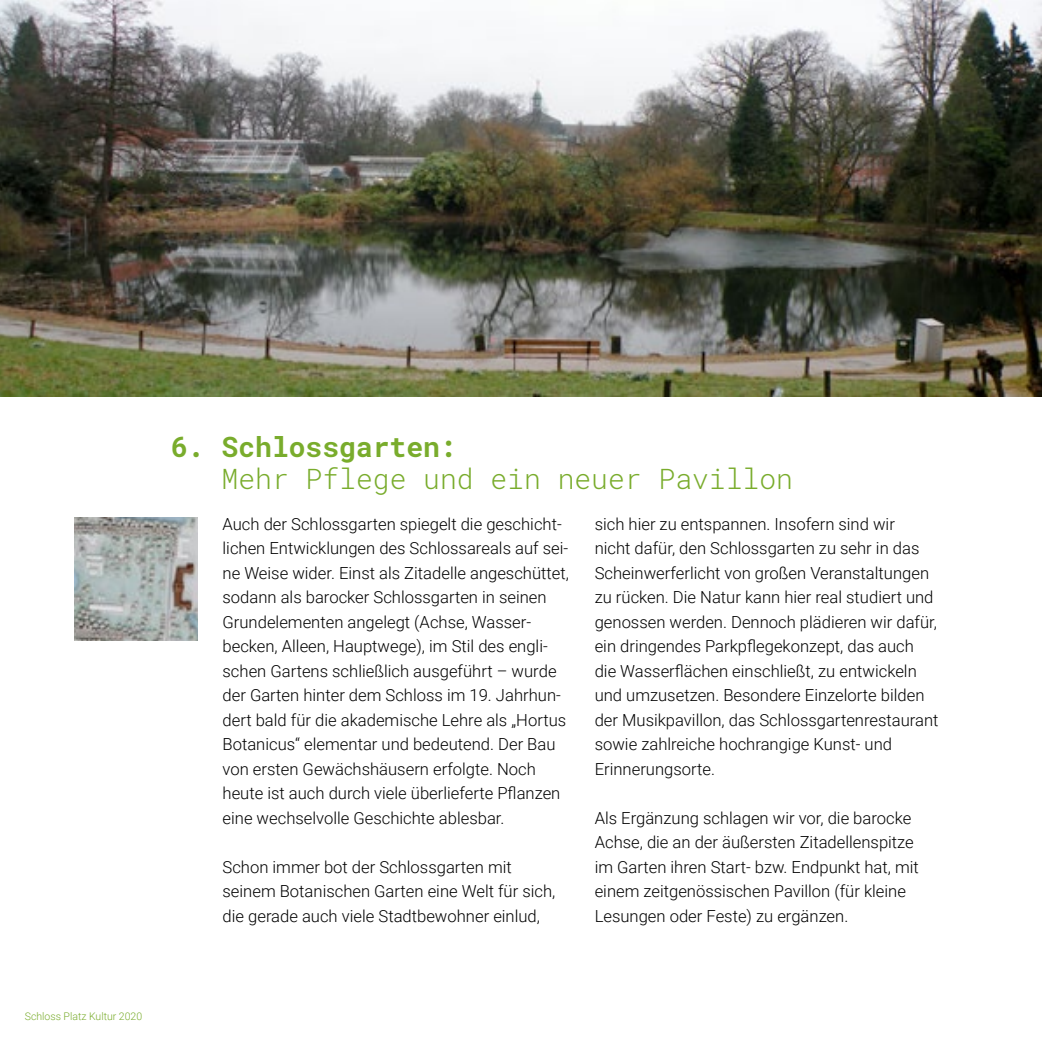
<style>
.page{position:relative;width:1042px;height:1042px;background:#fff}
.page>*{position:absolute;margin:0;border:0;box-sizing:border-box;transform-origin:0 0}
.t1{font:300 28px "Roboto Mono";color:#79ac2c}
.t2{font:700 28px "Roboto Mono";color:#79ac2c}
.t3{font:300 16.62px/24.5px "Roboto";color:#000}
.t4{font:300 10.5px "Roboto";color:#79ac2c}
</style>
<div class="page">
<img style="left:74px;top:518px;width:124px;height:123px">
<img style="left:0;top:0;width:1042px;height:397px">
<h1 class="t2" style="left:171px;top:428px;width:287px">6. Schlossgarten:</h1>
<h1 class="t1" style="left:222px;top:459px;width:573px">Mehr Pflege und ein neuer Pavillon</h1>
<p class="t3" style="left:223px;top:512px;width:348px">Auch der Schlossgarten spiegelt die geschicht&shy;lichen Entwicklungen des Schlossareals auf sei&shy;ne Weise wider. Einst als Zitadelle angeschüttet, sodann als barocker Schlossgarten in seinen Grundelementen angelegt (Achse, Wasser&shy;becken, Alleen, Hauptwege), im Stil des engli&shy;schen Gartens schließlich ausgeführt – wurde der Garten hinter dem Schloss im 19. Jahrhun&shy;dert bald für die akademische Lehre als „Hortus Botanicus“ elementar und bedeutend. Der Bau von ersten Gewächshäusern erfolgte. Noch heute ist auch durch viele überlieferte Pflanzen eine wechselvolle Geschichte ablesbar.</p>
<p class="t3" style="left:223px;top:855px;width:334px">Schon immer bot der Schlossgarten mit seinem Botanischen Garten eine Welt für sich, die gerade auch viele Stadtbewohner einlud,</p>
<p class="t3" style="left:595px;top:512px;width:345px">sich hier zu entspannen. Insofern sind wir<br>nicht dafür, den Schlossgarten zu sehr in das Scheinwerferlicht von großen Veranstaltungen zu rücken. Die Natur kann hier real studiert und genossen werden. Dennoch plädieren wir dafür, ein dringendes Parkpflegekonzept, das auch die Wasserflächen einschließt, zu entwickeln und umzusetzen. Besondere Einzelorte bilden der Musikpavillon, das Schlossgartenrestaurant sowie zahlreiche hochrangige Kunst- und Erinnerungsorte.</p>
<p class="t3" style="left:595px;top:806px;width:326px">Als Ergänzung schlagen wir vor, die barocke Achse, die an der äußersten Zitadellenspitze im Garten ihren Start- bzw. Endpunkt hat, mit einem zeitgenössischen Pavillon (für kleine Lesungen oder Feste) zu ergänzen.</p>
<p class="t4" style="left:25px;top:1010px;width:119px">Schloss Platz Kultur 2020</p>
</div>
